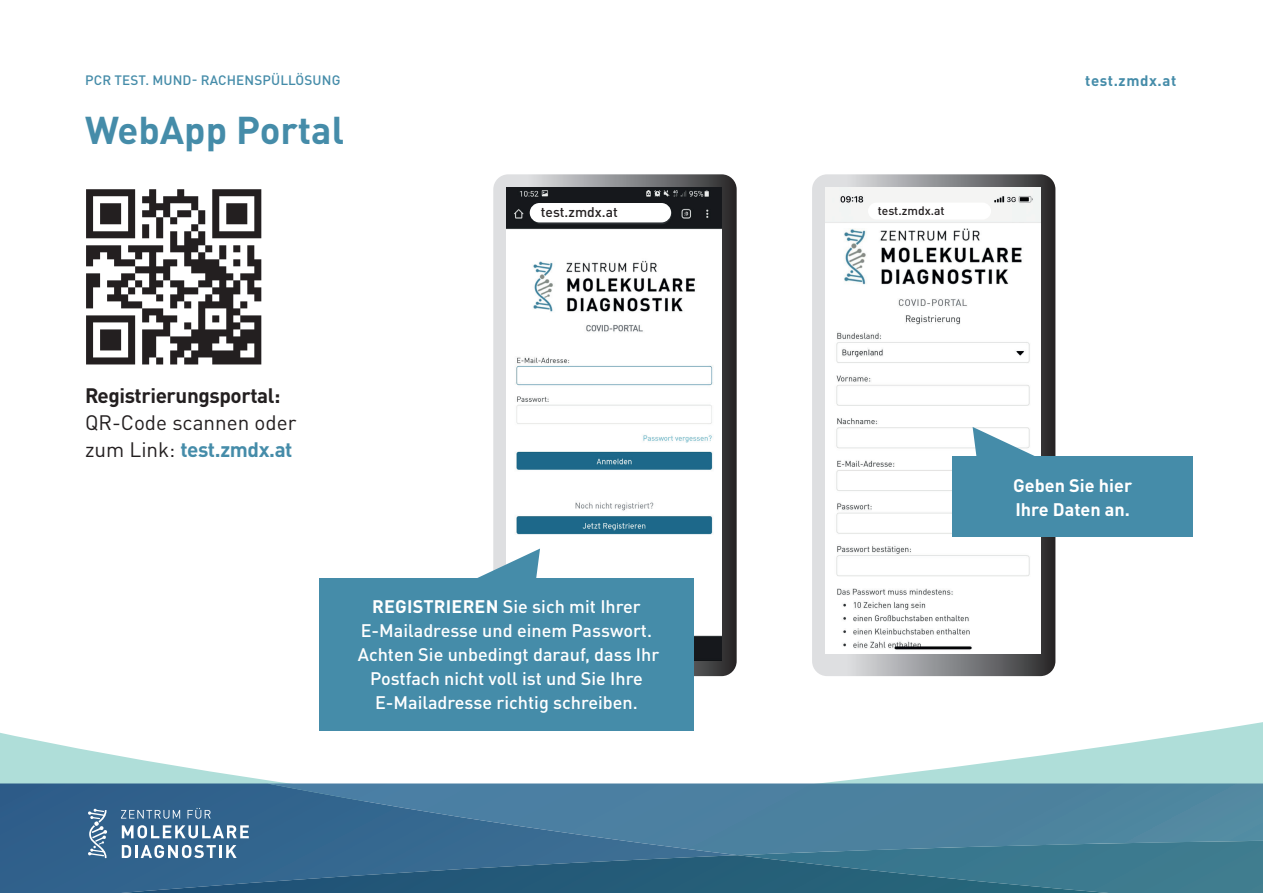
<style>
.page{position:relative;width:1263px;height:893px;background:#fff}
.page>*{position:absolute;margin:0;border:0;box-sizing:border-box;transform-origin:0 0}
.t1{font:700 38.25px "DIN Pro";color:#458ca9}
.t2{font:20.7px/26.7px "DIN Pro";color:#231f20}
.t3{font:700 20.7px "DIN Pro";letter-spacing:-.02em;color:#231f20}
.t4{font:500 18px/24px "DIN Pro";color:#fff;text-align:center}
.t5{font:700 18px/24px "DIN Pro";color:#fff}
.t6{font:700 15px "DIN Pro";letter-spacing:.04em;color:#458ca9}
.t7{font:500 13.8px "DIN Pro";color:#231f20}
.t8{font:500 13.5px "DIN Pro";letter-spacing:.01em;color:#458ca9}
.t9{font:500 12px "DIN Pro";color:#231f20}
.s1{font-weight:700;color:#458ca9}
.s2{font-weight:700}
</style>
<div class="page">
<svg style="left:493px;top:174px;width:244px;height:443px;background:#7f7f80"></svg>
<svg style="left:812px;top:174px;width:243px;height:443px;background:#969697"></svg>
<svg style="left:86px;top:189px;width:175px;height:175px"></svg>
<img style="left:506px;top:188px;width:216px;height:429px">
<div style="left:530px;top:203px;width:141px;height:19px;background:#fff;border-radius:10px"></div>
<img style="left:826px;top:188px;width:214px;height:429px">
<div style="left:868px;top:203px;width:123px;height:17px;background:#fff;border-radius:8px"></div>
<svg style="left:693px;top:617px;width:570px;height:166px"></svg>
<svg style="left:0;top:732px;width:285px;height:51px"></svg>
<svg style="left:738px;top:783px;width:525px;height:56px;background:#4e849f"></svg>
<svg style="left:738px;top:839px;width:525px;height:16px;background:#457e97"></svg>
<svg style="left:0;top:783px;width:738px;height:72px;background:#3d6f96"></svg>
<svg style="left:0;top:855px;width:1263px;height:38px;background:#306785"></svg>
<svg style="left:121px;top:810px;width:59px;height:9px"></svg>
<svg style="left:187px;top:808px;width:24px;height:11px"></svg>
<svg style="left:122px;top:825px;width:127px;height:13px"></svg>
<svg style="left:122px;top:845px;width:115px;height:13px"></svg>
<svg style="left:88px;top:809px;width:19px;height:49px"></svg>
<div style="left:319px;top:578px;width:374px;height:153px;background:#458ca9"></div>
<svg style="left:477px;top:549px;width:63px;height:29px"></svg>
<div style="left:952px;top:457px;width:241px;height:80px;background:#458ca9"></div>
<svg style="left:972px;top:427px;width:64px;height:30px"></svg>
<p class="t8" style="left:85px;top:69px;width:257px">PCR TEST. MUND- RACHENSPÜLLÖSUNG</p>
<p class="t6" style="left:1085px;top:68px;width:93px">test.zmdx.at</p>
<h1 class="t1" style="left:85px;top:98px;width:261px">WebApp Portal</h1>
<p class="t7" style="left:541px;top:201px;width:78px">test.zmdx.at</p>
<p class="t9" style="left:878px;top:201px;width:68px">test.zmdx.at</p>
<p class="t3" style="left:85px;top:378px;width:197px">Registrierungsportal:</p>
<p class="t2" style="left:85px;top:407px;width:213px">QR-Code scannen oder zum Link: <span class="s1">test.zmdx.at</span></p>
<p class="t4" style="left:358px;top:593px;width:303px"><span class="s2">REGISTRIEREN</span> Sie sich mit Ihrer E-Mailadresse und einem Passwort.<br>Achten Sie unbedingt darauf, dass Ihr Postfach nicht voll ist und Sie Ihre E-Mailadresse richtig schreiben.</p>
<p class="t5" style="left:1013px;top:471px;width:120px">Geben Sie hier<br>Ihre Daten an.</p>
</div>
